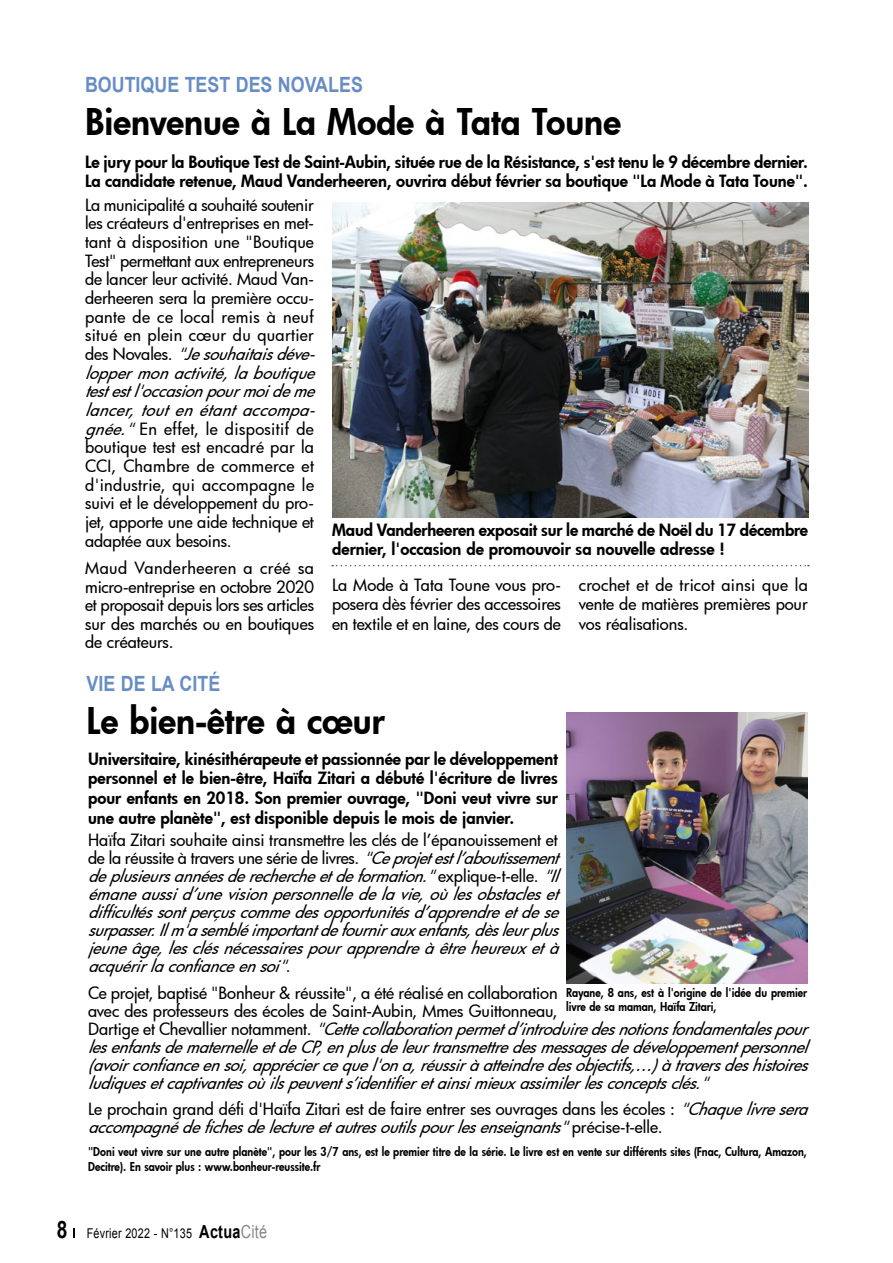
<style>
.page{position:relative;width:893px;height:1263px;background:#fff}
.page>*{position:absolute;margin:0;border:0;box-sizing:border-box;transform-origin:0 0}
.t1{font:800 36px "Futura";color:#000}
.t2{font:700 24px "Arial";color:#000;scale:.8 1}
.t3{font:700 21px "Arial";color:#688dc4;scale:.85 1}
.t4{font:500 16.5px/18.6px "Futura";letter-spacing:-.005em;color:#000;text-align:justify}
.t5{font:italic 500 16.5px/18px "Futura";color:#000}
.t6{font:800 16.5px/19.8px "Futura";letter-spacing:-.005em;color:#000}
.t7{font:13.5px "Arial";letter-spacing:.02em;color:#000;scale:.8 1}
.t8{font:800 12px/14.4px "Futura";color:#000;scale:.9 1}
.s1{font-style:italic}
.s2{font-style:normal}
.s3{font-weight:700;font-size:18px}
.s4{font-size:18px;color:#87888a}
</style>
<div class="page">
<img style="left:566px;top:712px;width:241px;height:271px">
<img style="left:332px;top:202px;width:476px;height:315px">
<svg style="left:332px;top:565px;width:477px;height:1px"></svg>
<p class="t3" style="left:85px;top:70px;width:328px">BOUTIQUE TEST DES NOVALES</p>
<h1 class="t1" style="left:85px;top:97px;width:538px">Bienvenue à La Mode à Tata Toune</h1>
<p class="t6" style="left:85px;top:151px;width:724px">Le jury pour la Boutique Test de Saint-Aubin, située rue de la Résistance, s'est tenu le 9 décembre dernier.<br>La candidate retenue, Maud Vanderheeren, ouvrira début février sa boutique "La Mode à Tata Toune".</p>
<p class="t4" style="left:85px;top:195px;width:238px;text-align:left">La municipalité a souhaité soutenir les créateurs d'entreprises en met&shy;tant à disposition une "Boutique<br>Test" permettant aux entrepreneurs de lancer leur activité. Maud Van&shy;derheeren sera la première occu&shy;pante de ce local remis à neuf situé en plein cœur du quartier d e s N o v a l e s . <span class="s1">"Jesouhaitaisdéve&shy;loppermonactivité,laboutique testestl'occasionpourmoideme lancer,toutenétantaccompa&shy;gnée."</span>En effet, le dispositif de boutique test est encadré par la<br>CCI, Chambre de commerce et d'industrie, qui accompagne le suivi et le développement du pro&shy;jet, apporte une aide technique et adaptée aux besoins.</p>
<p class="t4" style="left:85px;top:558px;width:230px">Maud Vanderheeren a créé sa micro-entreprise en octobre 2020 et proposait depuis lors ses articles sur des marchés ou en boutiques de créateurs.</p>
<p class="t6" style="left:332px;top:519px;width:477px">Maud Vanderheeren exposait sur le marché de Noël du 17 décembre dernier, l'occasion de promouvoir sa nouvelle adresse !</p>
<p class="t4" style="left:332px;top:575px;width:230px;line-height:19.4px">La Mode à Tata Toune vous pro&shy;posera dès février des accessoires en textile et en laine, des cours de</p>
<p class="t4" style="left:579px;top:575px;width:230px;line-height:19.4px">crochet et de tricot ainsi que la vente de matières premières pour vos réalisations.</p>
<p class="t3" style="left:87px;top:669px;width:159px">VIE DE LA CITÉ</p>
<h1 class="t1" style="left:87px;top:696px;width:300px">Le bien-être à cœur</h1>
<p class="t6" style="left:88px;top:748px;width:471px;text-align:justify">Universitaire, kinésithérapeute et passionnée par le développement personnel et le bien-être, Haïfa Zitari a débuté l'écriture de livres pour enfants en 2018. Son premier ouvrage, "Doni veut vivre sur une autre planète", est disponible depuis le mois de janvier.</p>
<p class="t5" style="left:88px;top:831px;width:479px"><span class="s2">Haïfa Zitari souhaite ainsi transmettre les clés de l’épanouissement et de la réussite à travers une série de livres.</span> "Ceprojetestl’aboutissement deplusieursannéesderechercheetdeformation."<span class="s2">e x p l i q u e - t - e l l e .</span> "Il émaneaussid’unevisionpersonnelledelavie,oùlesobstacleset difficultéssontperçuscommedesopportunitésd’apprendreetdese surpasser.Ilm'asembléimportantdefournirauxenfants,dèsleurplus jeuneâge,lesclésnécessairespourapprendreàêtreheureuxetà acquérirlaconfianceensoi"<span class="s2">.</span></p>
<p class="t5" style="left:88px;top:983px;width:728px"><span class="s2">Ce projet, baptisé "Bonheur &amp; réussite", a été réalisé en collaboration<br>avec des professeurs des écoles de Saint-Aubin, Mmes Guittonneau,<br>D a r t i g e e t C h e v a l l i e r n o t a m m e n t .</span> "Cettecollaborationpermetd’introduiredesnotionsfondamentalespour lesenfantsdematernelleetdeCP,enplusdeleurtransmettredesmessagesdedéveloppementpersonnel (avoirconfianceensoi,appréciercequel'ona,réussiràatteindredesobjectifs,…)àtraversdeshistoires ludiquesetcaptivantesoùilspeuvents’identifieretainsimieuxassimilerlesconceptsclés."</p>
<p class="t4" style="left:88px;top:1100px;width:728px;line-height:18px">Le prochain grand défi d'Haïfa Zitari est de faire entrer ses ouvrages dans les écoles : <span class="s1">"Chaquelivresera accompagnédefichesdelectureetautresoutilspourlesenseignants"</span>p r é c i s e - t - e l l e .</p>
<p class="t8" style="left:88px;top:1144px;width:800px">"Doni veut vivre sur une autre planète", pour les 3/7 ans, est le premier titre de la série. Le livre est en vente sur différents sites (Fnac, Cultura, Amazon,<br>Decitre). En savoir plus : www.bonheur-reussite.fr</p>
<p class="t8" style="left:566px;top:985px;width:269px">Rayane, 8 ans, est à l'origine de l'idée du premier livre de sa maman, Haïfa Zitari,</p>
<h2 class="t2" style="left:57px;top:1214px;width:15px">8</h2>
<p class="t7" style="left:87px;top:1224px;width:227px">Février 2022 - N°135 <span class="s3">ACTUA</span><span class="s4">Cité</span></p>
</div>
